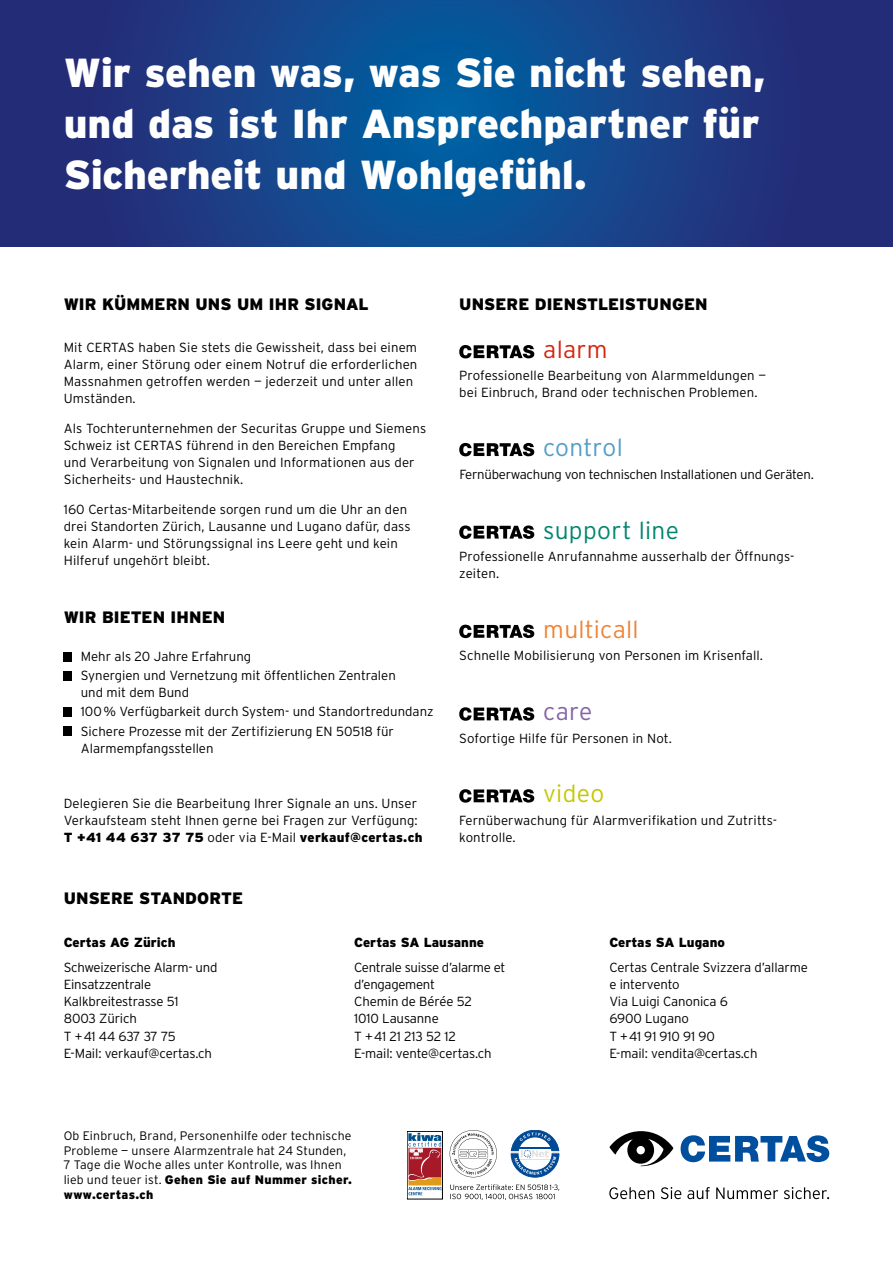
<style>
.page{position:relative;width:893px;height:1263px;background:#fff}
.page>*{position:absolute;margin:0;border:0;box-sizing:border-box;transform-origin:0 0}
.t1{font:900 40.5px/51px "Interstate";letter-spacing:-.005em;color:#fff}
.t2{font:300 24.45px "Interstate";letter-spacing:.015em;color:#00856f}
.t3{font:300 24.45px "Interstate";letter-spacing:.01em;color:#f08334}
.t4{font:300 24.45px "Interstate";letter-spacing:.005em;color:#519dc9}
.t5{font:300 24.45px "Interstate";letter-spacing:.015em;color:#d32510}
.t6{font:300 24.45px "Interstate";letter-spacing:.015em;color:#c4c800}
.t7{font:300 24.45px "Interstate";color:#8563a8}
.t8{font:900 16.5px "Interstate";letter-spacing:.005em;color:#000}
.t9{font:300 13.2px/17px "Interstate";letter-spacing:.005em;color:#000}
.t10{font:300 13.2px/17px "Interstate";letter-spacing:-.02em;color:#000}
.t11{font:300 13.2px/17px "Interstate";letter-spacing:-.025em;color:#000}
.t12{font:900 13.2px "Interstate";color:#000}
.t13{font:300 12.3px/14.9px "Interstate";letter-spacing:.015em;color:#000}
.s1{font-weight:900}
</style>
<div class="page">
<div style="left:64px;top:652px;width:8px;height:9px;background:#000"></div>
<div style="left:64px;top:671px;width:8px;height:9px;background:#000"></div>
<div style="left:64px;top:707px;width:8px;height:9px;background:#000"></div>
<div style="left:64px;top:726px;width:8px;height:10px;background:#000"></div>
<svg style="left:0;top:0;width:893px;height:247px;background:#173f87"></svg>
<svg style="left:459px;top:345px;width:75px;height:13px"></svg>
<svg style="left:459px;top:525px;width:75px;height:14px"></svg>
<svg style="left:459px;top:789px;width:75px;height:14px"></svg>
<svg style="left:459px;top:625px;width:75px;height:13px"></svg>
<svg style="left:459px;top:443px;width:75px;height:13px"></svg>
<svg style="left:459px;top:707px;width:75px;height:14px"></svg>
<svg style="left:450px;top:1130px;width:47px;height:47px"></svg>
<svg style="left:511px;top:1130px;width:48px;height:47px"></svg>
<svg style="left:450px;top:1184px;width:109px;height:16px"></svg>
<svg style="left:408px;top:1133px;width:33px;height:62px"></svg>
<svg style="left:609px;top:1187px;width:220px;height:12px"></svg>
<svg style="left:609px;top:1131px;width:64px;height:35px"></svg>
<svg style="left:681px;top:1135px;width:148px;height:27px"></svg>
<h1 class="t1" style="left:64px;top:47px;width:703px">Wir sehen was, was Sie nicht sehen, und das ist Ihr Ansprechpartner für<br>Sicherheit und Wohlgefühl.</h1>
<p class="t8" style="left:64px;top:294px;width:306px">WIR KÜMMERN UNS UM IHR SIGNAL</p>
<p class="t9" style="left:64px;top:339px;width:355px">Mit CERTAS haben Sie stets die Gewissheit, dass bei einem Alarm, einer Störung oder einem Notruf die erforderlichen Massnahmen getroffen werden — jederzeit und unter allen Umständen.</p>
<p class="t9" style="left:64px;top:420px;width:364px">Als Tochterunternehmen der Securitas Gruppe und Siemens Schweiz ist CERTAS führend in den Bereichen Empfang<br>und Verarbeitung von Signalen und Informationen aus der Sicherheits- und Haustechnik.</p>
<p class="t9" style="left:64px;top:500px;width:348px">160 Certas-Mitarbeitende sorgen rund um die Uhr an den drei Standorten Zürich, Lausanne und Lugano dafür, dass kein Alarm- und Störungssignal ins Leere geht und kein Hilferuf ungehört bleibt.</p>
<p class="t8" style="left:64px;top:608px;width:163px">WIR BIETEN IHNEN</p>
<p class="t9" style="left:81px;top:647px;width:317px;line-height:19.2px">Mehr als 20 Jahre Erfahrung<br>Synergien und Vernetzung mit öffentlichen Zentralen</p>
<p class="t9" style="left:81px;top:683px;width:354px;line-height:19.2px">und mit dem Bund<br>100% Verfügbarkeit durch System- und Standortredundanz<br>Sichere Prozesse mit der Zertifizierung EN 50518 für</p>
<p class="t9" style="left:81px;top:739px;width:134px">Alarmempfangsstellen</p>
<p class="t9" style="left:64px;top:795px;width:360px">Delegieren Sie die Bearbeitung Ihrer Signale an uns. Unser<br>Verkaufsteam steht Ihnen gerne bei Fragen zur Verfügung:<br><span class="s1">T +41 44 637 37 75</span> oder via E-Mail <span class="s1">verkauf@certas.ch</span></p>
<p class="t8" style="left:459px;top:294px;width:250px">UNSERE DIENSTLEISTUNGEN</p>
<h2 class="t5" style="left:543px;top:336px;width:66px">alarm</h2>
<p class="t9" style="left:459px;top:367px;width:308px">Professionelle Bearbeitung von Alarmmeldungen — bei Einbruch, Brand oder technischen Problemen.</p>
<h2 class="t4" style="left:543px;top:434px;width:81px">control</h2>
<p class="t10" style="left:459px;top:465px;width:356px">Fernüberwachung von technischen Installationen und Geräten.</p>
<h2 class="t2" style="left:543px;top:516px;width:137px">support line</h2>
<p class="t9" style="left:459px;top:548px;width:337px">Professionelle Anrufannahme ausserhalb der Öffnungs&shy;zeiten.</p>
<h2 class="t3" style="left:543px;top:615px;width:97px">multicall</h2>
<p class="t9" style="left:459px;top:647px;width:305px">Schnelle Mobilisierung von Personen im Krisenfall.</p>
<h2 class="t7" style="left:543px;top:698px;width:51px">care</h2>
<p class="t9" style="left:459px;top:730px;width:214px">Sofortige Hilfe für Personen in Not.</p>
<h2 class="t6" style="left:543px;top:780px;width:62px">video</h2>
<p class="t9" style="left:459px;top:811px;width:319px">Fernüberwachung für Alarmverifikation und Zutritts&shy;kontrolle.</p>
<p class="t8" style="left:64px;top:889px;width:181px">UNSERE STANDORTE</p>
<p class="t12" style="left:64px;top:935px;width:113px">Certas AG Zürich</p>
<p class="t10" style="left:64px;top:959px;width:155px">Schweizerische Alarm- und<br>Einsatzzentrale<br>Kalkbreitestrasse 51<br>8003 Zürich<br>T +41 44 637 37 75<br>E-Mail: verkauf@certas.ch</p>
<p class="t12" style="left:354px;top:935px;width:131px">Certas SA Lausanne</p>
<p class="t11" style="left:354px;top:959px;width:153px">Centrale suisse d’alarme et d’engagement<br>Chemin de Bérée 52<br>1010 Lausanne<br>T +41 21 213 52 12<br>E-mail: vente@certas.ch</p>
<p class="t13" style="left:64px;top:1128px;width:290px">Ob Einbruch, Brand, Personenhilfe oder technische Probleme — unsere Alarmzentrale hat 24 Stunden, 7 Tage die Woche alles unter Kontrolle, was Ihnen lieb und teuer ist. <span class="s1">Gehen Sie auf Nummer sicher. www.certas.ch</span></p>
<p class="t12" style="left:609px;top:935px;width:117px">Certas SA Lugano</p>
<p class="t9" style="left:609px;top:959px;width:200px">Certas Centrale Svizzera d’allarme e intervento<br>Via Luigi Canonica 6<br>6900 Lugano<br>T +41 91 910 91 90<br>E-mail: vendita@certas.ch</p>
</div>
